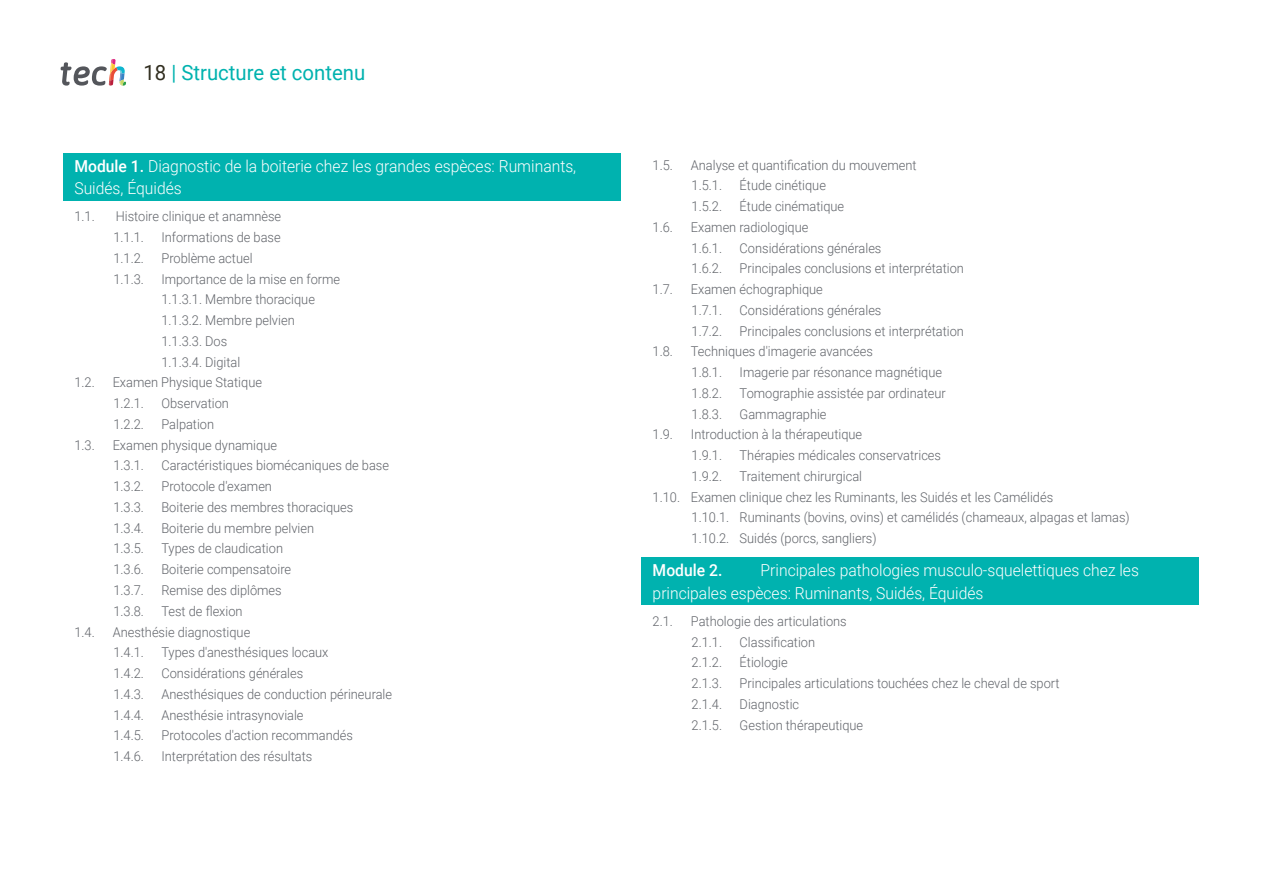
<style>
.page{position:relative;width:1263px;height:893px;background:#fff}
.page>*{position:absolute;margin:0;border:0;box-sizing:border-box;transform-origin:0 0}
.t1{font:21px "Roboto";color:#00b2af}
.t2{font:300 16.5px/22.5px "Roboto";color:#fff;scale:.95 1}
.t3{font:500 16.5px "Roboto";color:#fff;scale:.95 1}
.t4{font:300 13.5px/20.7px "Roboto";color:#61646a;scale:.95 1}
.s1{color:#312e20}
.s2{font-weight:500}
</style>
<div class="page">
<div style="left:63px;top:153px;width:558px;height:48px;background:#00b2af"></div>
<div style="left:642px;top:557px;width:557px;height:48px;background:#00b2af"></div>
<svg style="left:61px;top:59px;width:65px;height:27px"></svg>
<h1 class="t1" style="left:144px;top:57px;width:223px"><span class="s1">18</span> | Structure et contenu</h1>
<p class="t2" style="left:74px;top:154px;width:530px"><span class="s2">Module 1.</span> Diagnostic de la boiterie chez les grandes espèces: Ruminants,<br>Suidés, Équidés</p>
<p class="t4" style="left:74px;top:206px;width:23px">1.1.</p>
<p class="t4" style="left:113px;top:206px;width:178px">Histoire clinique et anamnèse<br>1.1.1.</p>
<p class="t4" style="left:161px;top:227px;width:127px">Informations de base</p>
<p class="t4" style="left:113px;top:247px;width:34px">1.1.2.</p>
<p class="t4" style="left:161px;top:247px;width:97px">Problème actuel</p>
<p class="t4" style="left:113px;top:268px;width:34px">1.1.3.</p>
<p class="t4" style="left:161px;top:268px;width:190px">Importance de la mise en forme<br>1.1.3.1. Membre thoracique<br>1.1.3.2. Membre pelvien<br>1.1.3.3. Dos<br>1.1.3.4. Digital</p>
<p class="t4" style="left:74px;top:372px;width:23px">1.2.</p>
<p class="t4" style="left:113px;top:372px;width:159px">Examen Physique Statique<br>1.2.1.</p>
<p class="t4" style="left:161px;top:393px;width:73px">Observation</p>
<p class="t4" style="left:113px;top:413px;width:34px">1.2.2.</p>
<p class="t4" style="left:161px;top:413px;width:57px">Palpation</p>
<p class="t4" style="left:74px;top:434px;width:23px">1.3.</p>
<p class="t4" style="left:113px;top:434px;width:174px">Examen physique dynamique<br>1.3.1.</p>
<p class="t4" style="left:161px;top:455px;width:241px">Caractéristiques biomécaniques de base</p>
<p class="t4" style="left:113px;top:476px;width:34px">1.3.2.</p>
<p class="t4" style="left:161px;top:476px;width:118px">Protocole d'examen</p>
<p class="t4" style="left:113px;top:496px;width:34px">1.3.3.</p>
<p class="t4" style="left:161px;top:496px;width:204px">Boiterie des membres thoraciques</p>
<p class="t4" style="left:113px;top:517px;width:34px">1.3.4.</p>
<p class="t4" style="left:161px;top:517px;width:162px">Boiterie du membre pelvien</p>
<p class="t4" style="left:113px;top:538px;width:34px">1.3.5.</p>
<p class="t4" style="left:161px;top:538px;width:130px">Types de claudication</p>
<p class="t4" style="left:113px;top:559px;width:34px">1.3.6.</p>
<p class="t4" style="left:161px;top:559px;width:138px">Boiterie compensatoire</p>
<p class="t4" style="left:113px;top:579px;width:34px">1.3.7.</p>
<p class="t4" style="left:161px;top:579px;width:128px">Remise des diplômes</p>
<p class="t4" style="left:113px;top:600px;width:34px">1.3.8.</p>
<p class="t4" style="left:161px;top:600px;width:87px">Test de flexion</p>
<p class="t4" style="left:74px;top:621px;width:23px">1.4.</p>
<p class="t4" style="left:113px;top:621px;width:146px">Anesthésie diagnostique<br>1.4.1.</p>
<p class="t4" style="left:161px;top:642px;width:177px">Types d'anesthésiques locaux</p>
<p class="t4" style="left:113px;top:662px;width:34px">1.4.2.</p>
<p class="t4" style="left:161px;top:662px;width:151px">Considérations générales</p>
<p class="t4" style="left:113px;top:683px;width:34px">1.4.3.</p>
<p class="t4" style="left:161px;top:683px;width:244px">Anesthésiques de conduction périneurale</p>
<p class="t4" style="left:113px;top:704px;width:34px">1.4.4.</p>
<p class="t4" style="left:161px;top:704px;width:151px">Anesthésie intrasynoviale</p>
<p class="t4" style="left:113px;top:725px;width:34px">1.4.5.</p>
<p class="t4" style="left:161px;top:725px;width:203px">Protocoles d'action recommandés</p>
<p class="t4" style="left:113px;top:745px;width:34px">1.4.6.</p>
<p class="t4" style="left:161px;top:745px;width:160px">Interprétation des résultats</p>
<p class="t4" style="left:653px;top:154px;width:23px">1.5.</p>
<p class="t4" style="left:691px;top:154px;width:239px">Analyse et quantification du mouvement<br>1.5.1.</p>
<p class="t4" style="left:740px;top:175px;width:92px">Étude cinétique</p>
<p class="t4" style="left:692px;top:195px;width:34px">1.5.2.</p>
<p class="t4" style="left:740px;top:195px;width:112px">Étude cinématique</p>
<p class="t4" style="left:653px;top:216px;width:23px">1.6.</p>
<p class="t4" style="left:691px;top:216px;width:125px">Examen radiologique<br>1.6.1.</p>
<p class="t4" style="left:740px;top:237px;width:151px">Considérations générales</p>
<p class="t4" style="left:692px;top:258px;width:34px">1.6.2.</p>
<p class="t4" style="left:740px;top:258px;width:238px">Principales conclusions et interprétation</p>
<p class="t4" style="left:653px;top:278px;width:23px">1.7.</p>
<p class="t4" style="left:691px;top:278px;width:140px">Examen échographique<br>1.7.1.</p>
<p class="t4" style="left:740px;top:299px;width:151px">Considérations générales</p>
<p class="t4" style="left:692px;top:320px;width:34px">1.7.2.</p>
<p class="t4" style="left:740px;top:320px;width:238px">Principales conclusions et interprétation</p>
<p class="t4" style="left:653px;top:341px;width:23px">1.8.</p>
<p class="t4" style="left:691px;top:341px;width:193px">Techniques d'imagerie avancées<br>1.8.1.</p>
<p class="t4" style="left:740px;top:361px;width:215px">Imagerie par résonance magnétique</p>
<p class="t4" style="left:692px;top:382px;width:34px">1.8.2.</p>
<p class="t4" style="left:740px;top:382px;width:218px">Tomographie assistée par ordinateur</p>
<p class="t4" style="left:692px;top:403px;width:34px">1.8.3.</p>
<p class="t4" style="left:740px;top:403px;width:93px">Gammagraphie</p>
<p class="t4" style="left:653px;top:424px;width:23px">1.9.</p>
<p class="t4" style="left:691px;top:424px;width:182px">Introduction à la thérapeutique<br>1.9.1.</p>
<p class="t4" style="left:740px;top:444px;width:214px">Thérapies médicales conservatrices</p>
<p class="t4" style="left:692px;top:465px;width:34px">1.9.2.</p>
<p class="t4" style="left:740px;top:465px;width:130px">Traitement chirurgical</p>
<p class="t4" style="left:653px;top:486px;width:423px">1.10. Examen clinique chez les Ruminants, les Suidés et les Camélidés</p>
<p class="t4" style="left:692px;top:507px;width:463px">1.10.1. Ruminants (bovins, ovins) et camélidés (chameaux, alpagas et lamas)</p>
<p class="t4" style="left:692px;top:527px;width:196px">1.10.2. Suidés (porcs, sangliers)</p>
<p class="t3" style="left:653px;top:559px;width:75px">Module 2.</p>
<p class="t2" style="left:653px;top:559px;width:513px;text-indent:108px">Principales pathologies musculo-squelettiques chez les principales espèces: Ruminants, Suidés, Équidés</p>
<p class="t4" style="left:653px;top:610px;width:23px">2.1.</p>
<p class="t4" style="left:691px;top:610px;width:165px">Pathologie des articulations<br>2.1.1.</p>
<p class="t4" style="left:740px;top:631px;width:81px">Classification</p>
<p class="t4" style="left:692px;top:652px;width:34px">2.1.2.</p>
<p class="t4" style="left:740px;top:652px;width:52px">Étiologie</p>
<p class="t4" style="left:692px;top:672px;width:34px">2.1.3.</p>
<p class="t4" style="left:740px;top:672px;width:338px">Principales articulations touchées chez le cheval de sport</p>
<p class="t4" style="left:692px;top:693px;width:34px">2.1.4.</p>
<p class="t4" style="left:740px;top:693px;width:64px">Diagnostic</p>
<p class="t4" style="left:692px;top:714px;width:34px">2.1.5.</p>
<p class="t4" style="left:740px;top:714px;width:132px">Gestion thérapeutique</p>
</div>
